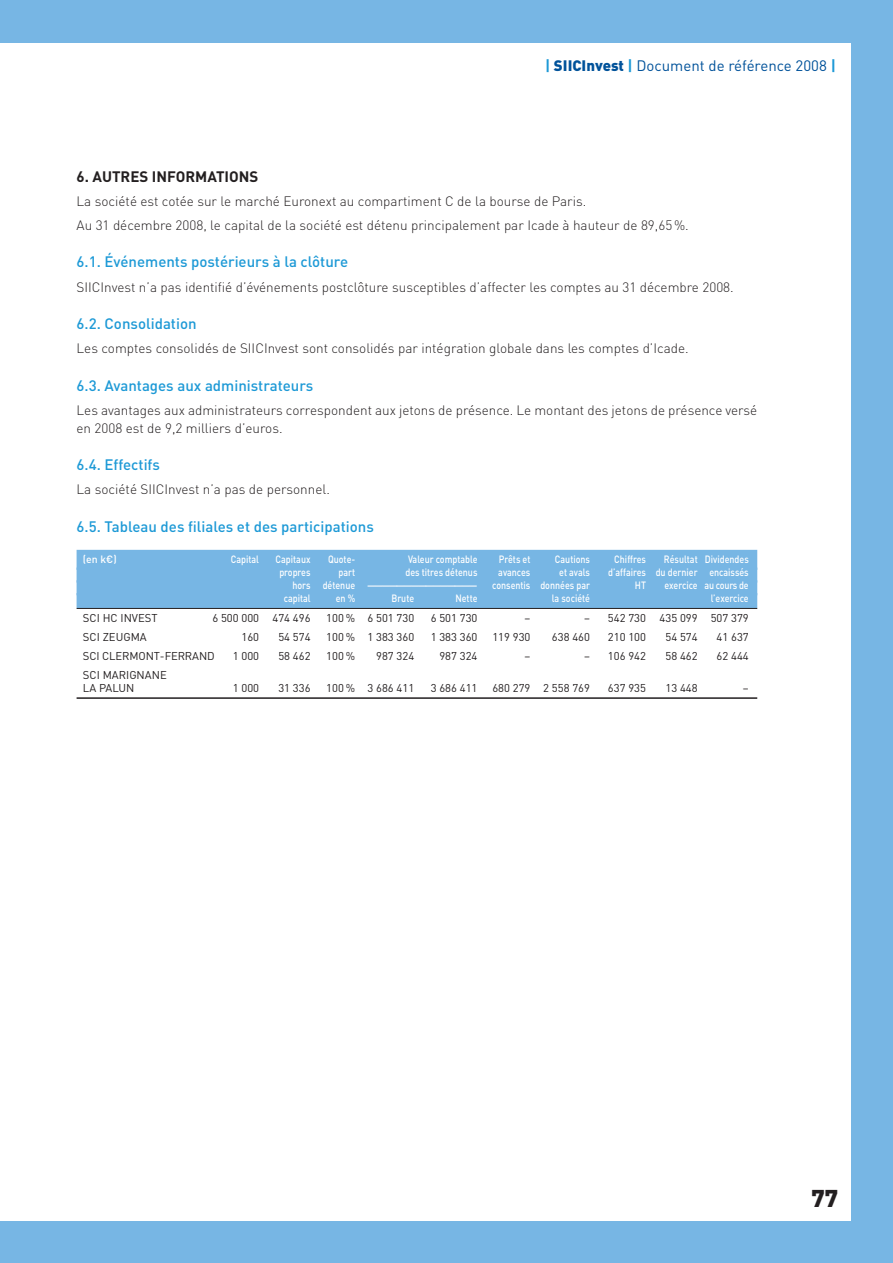
<style>
.page{position:relative;width:893px;height:1263px;background:#fff}
.page>*{position:absolute;margin:0;border:0;box-sizing:border-box;transform-origin:0 0}
.t1{font:900 24px "DINOT";color:#231f20}
.t2{font:500 15px "DINOT";color:#1d99d6}
.t3{font:15px "DINOT";color:#01529a}
.t4{font:700 15px "DINOT";color:#231f20}
.t5{font:300 13.5px/24.5px "DINOT";color:#231f20}
.t6{font:11.25px/12.8px "DINOT";color:#231f20}
.t7{font:500 10.5px "DINOT";color:#fff;scale:.85 1}
.t8{font:500 10.5px "DINOT";letter-spacing:-.02em;color:#fff;scale:.85 1}
.t9{font:500 10.5px "DINOT";color:#fff}
.s1{font-weight:700;color:#1d99d6}
.s2{font-weight:900}
</style>
<div class="page">
<div style="left:0;top:0;width:892px;height:1263px;background:#77b6e4"></div>
<div style="left:0;top:43px;width:850px;height:1177px;background:#fff"></div>
<div style="left:77px;top:550px;width:680px;height:20px;background:#77b6e4"></div>
<div style="left:77px;top:567px;width:680px;height:15px;background:#77b6e4"></div>
<div style="left:77px;top:580px;width:680px;height:15px;background:#77b6e4"></div>
<div style="left:77px;top:593px;width:680px;height:15px;background:#77b6e4"></div>
<hr style="left:77px;top:608px;width:680px;height:1px;background:#231f20">
<hr style="left:77px;top:697px;width:680px;height:2px;background:#231f20">
<p class="t3" style="left:545px;top:60px;width:292px"><span class="s1">|</span> <span class="s2">SIICInvest</span> <span class="s1">|</span> Document de référence 2008 <span class="s1">|</span></p>
<p class="t4" style="left:77px;top:171px;width:183px">6. AUTRES INFORMATIONS</p>
<p class="t5" style="left:77px;top:190px;width:613px">La société est cotée sur le marché Euronext au compartiment C de la bourse de Paris.<br>Au 31 décembre 2008, le capital de la société est détenu principalement par Icade à hauteur de 89,65 %.</p>
<p class="t2" style="left:77px;top:257px;width:273px">6.1. Événements postérieurs à la clôture</p>
<p class="t5" style="left:77px;top:276px;width:658px">SIICInvest n’a pas identifié d’événements postclôture susceptibles d’affecter les comptes au 31 décembre 2008.</p>
<p class="t2" style="left:77px;top:318px;width:122px">6.2. Consolidation</p>
<p class="t5" style="left:77px;top:338px;width:613px">Les comptes consolidés de SIICInvest sont consolidés par intégration globale dans les comptes d’Icade.</p>
<p class="t2" style="left:77px;top:380px;width:238px">6.3. Avantages aux administrateurs</p>
<p class="t5" style="left:77px;top:403px;width:682px;line-height:18px">Les avantages aux administrateurs correspondent aux jetons de présence. Le montant des jetons de présence versé en 2008 est de 9,2 milliers d’euros.</p>
<p class="t2" style="left:77px;top:459px;width:85px">6.4. Effectifs</p>
<p class="t5" style="left:77px;top:479px;width:255px">La société SIICInvest n’a pas de personnel.</p>
<p class="t2" style="left:77px;top:521px;width:299px">6.5. Tableau des filiales et des participations</p>
<p class="t9" style="left:83px;top:556px;width:35px">(en k€)</p>
<p class="t7" style="left:231px;top:556px;width:35px">Capital</p>
<p class="t7" style="left:275px;top:556px;width:43px">Capitaux</p>
<p class="t7" style="left:328px;top:556px;width:34px">Quote-</p>
<p class="t7" style="left:408px;top:556px;width:83px">Valeur comptable</p>
<p class="t7" style="left:499px;top:556px;width:39px">Prêts et</p>
<p class="t7" style="left:555px;top:556px;width:43px">Cautions</p>
<p class="t7" style="left:614px;top:556px;width:39px">Chiffres</p>
<p class="t7" style="left:664px;top:556px;width:101px">Résultat Dividendes</p>
<p class="t7" style="left:279px;top:569px;width:38px">propres</p>
<p class="t7" style="left:338px;top:569px;width:21px">part</p>
<p class="t7" style="left:405px;top:569px;width:86px">des titres détenus</p>
<p class="t7" style="left:498px;top:569px;width:39px">avances</p>
<p class="t7" style="left:559px;top:569px;width:38px">et avals</p>
<p class="t7" style="left:608px;top:569px;width:167px">d’affaires du dernier encaissés</p>
<p class="t7" style="left:292px;top:581px;width:219px">h o rs d é t e n u e ———————————————</p>
<p class="t7" style="left:492px;top:581px;width:117px">consentis données par</p>
<p class="t7" style="left:634px;top:581px;width:15px">HT</p>
<p class="t8" style="left:664px;top:581px;width:101px">exercice au cours de</p>
<p class="t7" style="left:284px;top:594px;width:33px">capital</p>
<p class="t7" style="left:336px;top:594px;width:24px">en %</p>
<p class="t7" style="left:391px;top:594px;width:28px">Brute</p>
<p class="t7" style="left:455px;top:594px;width:28px">Nette</p>
<p class="t7" style="left:552px;top:594px;width:46px">la société</p>
<p class="t7" style="left:711px;top:594px;width:46px">l’exercice</p>
<p class="t6" style="left:83px;top:613px;width:76px">SCI HC INVEST</p>
<p class="t6" style="left:212px;top:613px;width:100px">6 500 000 474 496</p>
<p class="t6" style="left:326px;top:613px;width:89px">100 % 6 501 730</p>
<p class="t6" style="left:431px;top:613px;width:48px">6 501 730</p>
<p class="t6" style="left:524px;top:613px;width:7px">–</p>
<p class="t6" style="left:584px;top:613px;width:166px">– 542 730 435 099 507 379</p>
<p class="t6" style="left:83px;top:632px;width:65px">SCI ZEUGMA</p>
<p class="t6" style="left:241px;top:632px;width:19px">160</p>
<p class="t6" style="left:278px;top:632px;width:34px">54 574</p>
<p class="t6" style="left:326px;top:632px;width:89px">100 % 1 383 360</p>
<p class="t6" style="left:431px;top:632px;width:48px">1 383 360</p>
<p class="t6" style="left:492px;top:632px;width:40px">119 930</p>
<p class="t6" style="left:552px;top:632px;width:40px">638 460</p>
<p class="t6" style="left:608px;top:632px;width:40px">210 100</p>
<p class="t6" style="left:665px;top:632px;width:34px">54 574</p>
<p class="t6" style="left:716px;top:632px;width:34px">41 637</p>
<p class="t6" style="left:83px;top:651px;width:133px">SCI CLERMONT-FERRAND</p>
<p class="t6" style="left:233px;top:651px;width:28px">1 000</p>
<p class="t6" style="left:278px;top:651px;width:34px">58 462</p>
<p class="t6" style="left:326px;top:651px;width:30px">100 %</p>
<p class="t6" style="left:376px;top:651px;width:40px">987 324</p>
<p class="t6" style="left:439px;top:651px;width:40px">987 324</p>
<p class="t6" style="left:524px;top:651px;width:7px">–</p>
<p class="t6" style="left:584px;top:651px;width:63px">– 106 942</p>
<p class="t6" style="left:665px;top:651px;width:34px">58 462</p>
<p class="t6" style="left:716px;top:651px;width:34px">62 444</p>
<p class="t6" style="left:83px;top:670px;width:85px">SCI MARIGNANE<br>LA PALUN</p>
<p class="t6" style="left:233px;top:683px;width:28px">1 000</p>
<p class="t6" style="left:278px;top:683px;width:34px">31 336</p>
<p class="t6" style="left:326px;top:683px;width:89px">100 % 3 686 411</p>
<p class="t6" style="left:431px;top:683px;width:48px">3 686 411</p>
<p class="t6" style="left:492px;top:683px;width:99px">680 279 2 558 769</p>
<p class="t6" style="left:608px;top:683px;width:40px">637 935</p>
<p class="t6" style="left:665px;top:683px;width:34px">13 448</p>
<p class="t6" style="left:742px;top:683px;width:7px">–</p>
<h1 class="t1" style="left:811px;top:1190px;width:28px">77</h1>
</div>
